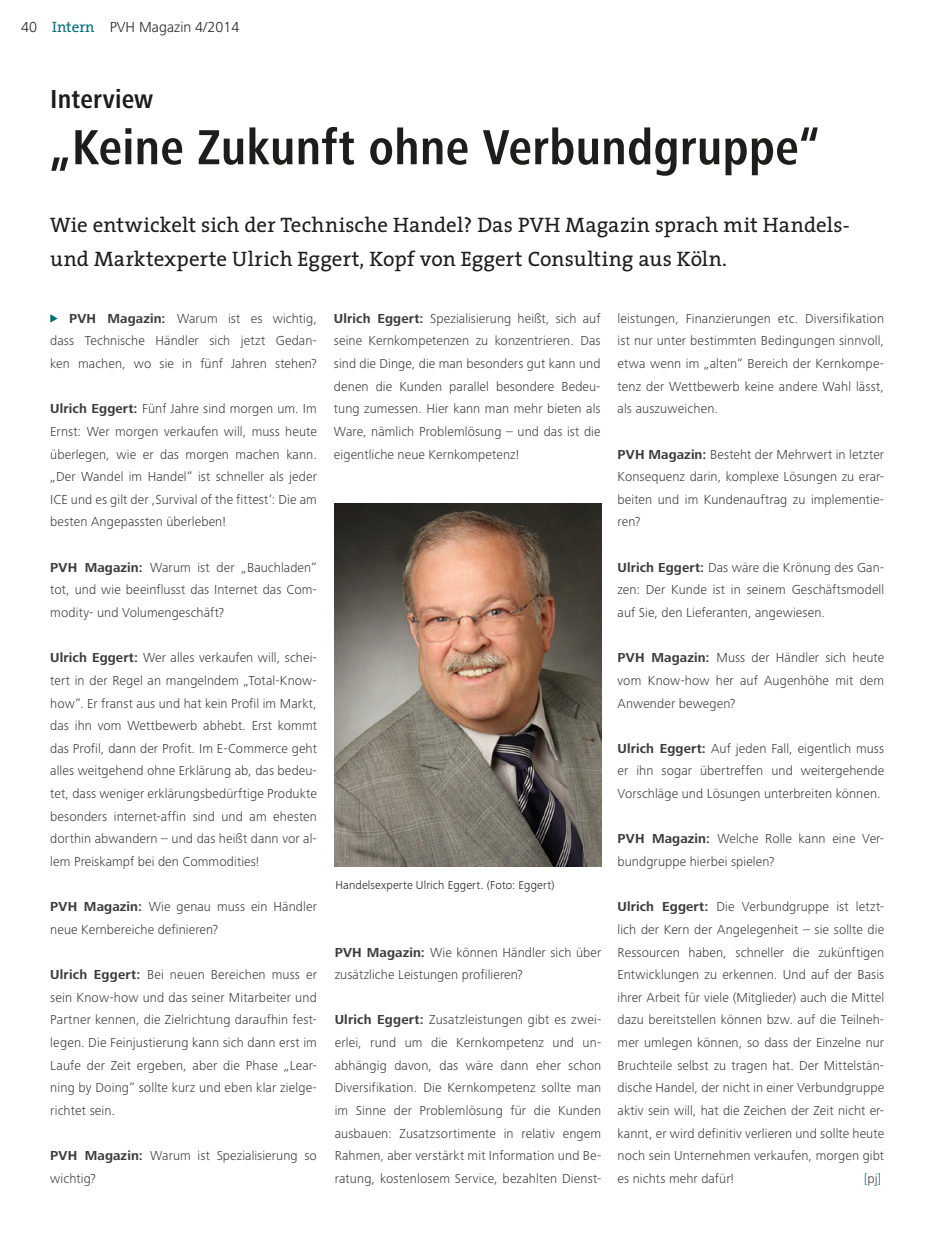
<style>
.page{position:relative;width:936px;height:1234px;background:#fff}
.page>*{position:absolute;margin:0;border:0;box-sizing:border-box;transform-origin:0 0}
.Headlines{font:700 condensed 51px "Frutiger Next LTW1 G";color:#1d1d1b}
.Overhead_Headlineskl{font:700 condensed 27px "Frutiger Next LTW1 G";letter-spacing:.005em;color:#1d1d1b}
.Sonderthemen_Intros{font:21px/33.9px "The Serif";letter-spacing:.005em;color:#1d1d1b}
.t1{font:300 15px "Frutiger Next LTW1 G";color:#1d1d1b}
.Grundschrift_Blocksa{font:300 13.5px/22.6px "Frutiger Next LTW1 G";letter-spacing:.01em;color:#3c3c3b;text-align:justify}
.Grundschrift_Blocksa-2{font:300 13.5px "Frutiger Next LTW1 G";color:#006e73}
.BUs_ZahlenBeschriftu{font:300 12px "Frutiger Next LTW1 G";letter-spacing:.015em;color:#1d1d1b}
.s1{font-family:"The Serif";font-weight:400;color:#006e73}
.s2{font-weight:700}
.s3{color:#3c3c3b}
</style>
<div class="page">
<svg style="left:50px;top:314px;width:8px;height:8px"></svg>
<img style="left:334px;top:503px;width:267px;height:362px">
<p class="t1" style="left:21px;top:19px;width:219px">40 <span class="s1">Intern</span> PVH Magazin 4/2014</p>
<p class="Overhead_Headlineskl" style="left:50px;top:83px;width:104px">Interview</p>
<p class="Headlines" style="left:50px;top:118px;width:771px">„Keine Zukunft ohne Verbundgruppe“</p>
<p class="Sonderthemen_Intros" style="left:50px;top:207px;width:800px">Wie entwickelt sich der Technische Handel? Das PVH Magazin sprach mit Handels&shy;und Marktexperte Ulrich Eggert, Kopf von Eggert Consulting aus Köln.</p>
<p class="Grundschrift_Blocksa" style="left:50px;top:307px;width:268px;text-indent:19px"><span class="s2">PVH Magazin:</span> Warum ist es wichtig, dass Technische Händler sich jetzt Gedan&shy;ken machen, wo sie in fünf Jahren stehen?</p>
<p class="Grundschrift_Blocksa" style="left:50px;top:397px;width:268px"><span class="s2">Ulrich Eggert:</span> Fünf Jahre sind morgen um. Im Ernst: Wer morgen verkaufen will, muss heute überlegen, wie er das morgen machen kann. „Der Wandel im Handel“ ist schneller als jeder ICE und es gilt der ,Survival of the fittest‘: Die am besten Angepassten überleben!</p>
<p class="Grundschrift_Blocksa" style="left:50px;top:555px;width:268px"><span class="s2">PVH Magazin:</span> Warum ist der „Bauchladen“ tot, und wie beeinflusst das Internet das Com&shy;modity- und Volumengeschäft?</p>
<p class="Grundschrift_Blocksa" style="left:50px;top:646px;width:268px"><span class="s2">Ulrich Eggert:</span> Wer alles verkaufen will, schei&shy;tert in der Regel an mangelndem „Total-Know&shy;how“. Er franst aus und hat kein Profil im Markt, das ihn vom Wettbewerb abhebt. Erst kommt das Profil, dann der Profit. Im E-Commerce geht alles weitgehend ohne Erklärung ab, das bedeu&shy;tet, dass weniger erklärungsbedürftige Produkte besonders internet-affin sind und am ehesten dorthin abwandern – und das heißt dann vor al&shy;lem Preiskampf bei den Commodities!</p>
<p class="Grundschrift_Blocksa" style="left:50px;top:895px;width:268px"><span class="s2">PVH Magazin:</span> Wie genau muss ein Händler neue Kernbereiche definieren?</p>
<p class="Grundschrift_Blocksa" style="left:50px;top:963px;width:268px"><span class="s2">Ulrich Eggert:</span> Bei neuen Bereichen muss er sein Know-how und das seiner Mitarbeiter und Partner kennen, die Zielrichtung daraufhin fest&shy;legen. Die Feinjustierung kann sich dann erst im Laufe der Zeit ergeben, aber die Phase „Lear&shy;ning by Doing“ sollte kurz und eben klar zielge&shy;richtet sein.</p>
<p class="Grundschrift_Blocksa" style="left:50px;top:1144px;width:268px"><span class="s2">PVH Magazin:</span> Warum ist Spezialisierung so wichtig?</p>
<p class="Grundschrift_Blocksa" style="left:334px;top:307px;width:268px"><span class="s2">Ulrich Eggert:</span> Spezialisierung heißt, sich auf seine Kernkompetenzen zu konzentrieren. Das sind die Dinge, die man besonders gut kann und denen die Kunden parallel besondere Bedeu&shy;tung zumessen. Hier kann man mehr bieten als Ware, nämlich Problemlösung – und das ist die eigentliche neue Kernkompetenz!</p>
<p class="BUs_ZahlenBeschriftu" style="left:335px;top:877px;width:220px">Handelsexperte Ulrich Eggert. (Foto: Eggert)</p>
<p class="Grundschrift_Blocksa" style="left:334px;top:940px;width:268px"><span class="s2">PVH Magazin:</span> Wie können Händler sich über zusätzliche Leistungen profilieren?</p>
<p class="Grundschrift_Blocksa" style="left:334px;top:1008px;width:268px"><span class="s2">Ulrich Eggert:</span> Zusatzleistungen gibt es zwei&shy;erlei, rund um die Kernkompetenz und un&shy;abhängig davon, das wäre dann eher schon Diversifikation. Die Kernkompetenz sollte man im Sinne der Problemlösung für die Kunden ausbauen: Zusatzsortimente in relativ engem Rahmen, aber verstärkt mit Information und Be&shy;ratung, kostenlosem Service, bezahlten Dienst-</p>
<p class="Grundschrift_Blocksa" style="left:617px;top:307px;width:268px">leistungen, Finanzierungen etc. Diversifikation ist nur unter bestimmten Bedingungen sinnvoll, etwa wenn im „alten“ Bereich der Kernkompe&shy;tenz der Wettbewerb keine andere Wahl lässt, als auszuweichen.</p>
<p class="Grundschrift_Blocksa" style="left:617px;top:442px;width:268px"><span class="s2">PVH Magazin:</span> Besteht der Mehrwert in letzter Konsequenz darin, komplexe Lösungen zu erar&shy;beiten und im Kundenauftrag zu implementie&shy;ren?</p>
<p class="Grundschrift_Blocksa" style="left:617px;top:555px;width:268px"><span class="s2">Ulrich Eggert:</span> Das wäre die Krönung des Gan&shy;zen: Der Kunde ist in seinem Geschäftsmodell auf Sie, den Lieferanten, angewiesen.</p>
<p class="Grundschrift_Blocksa" style="left:617px;top:646px;width:268px"><span class="s2">PVH Magazin:</span> Muss der Händler sich heute vom Know-how her auf Augenhöhe mit dem Anwender bewegen?</p>
<p class="Grundschrift_Blocksa" style="left:617px;top:736px;width:268px"><span class="s2">Ulrich Eggert:</span> Auf jeden Fall, eigentlich muss er ihn sogar übertreffen und weitergehende Vorschläge und Lösungen unterbreiten können.</p>
<p class="Grundschrift_Blocksa" style="left:617px;top:827px;width:268px"><span class="s2">PVH Magazin:</span> Welche Rolle kann eine Ver&shy;bundgruppe hierbei spielen?</p>
<p class="Grundschrift_Blocksa" style="left:617px;top:895px;width:268px"><span class="s2">Ulrich Eggert:</span> Die Verbundgruppe ist letzt&shy;lich der Kern der Angelegenheit – sie sollte die Ressourcen haben, schneller die zukünftigen Entwicklungen zu erkennen. Und auf der Basis ihrer Arbeit für viele (Mitglieder) auch die Mittel dazu bereitstellen können bzw. auf die Teilneh&shy;mer umlegen können, so dass der Einzelne nur Bruchteile selbst zu tragen hat. Der Mittelstän&shy;dische Handel, der nicht in einer Verbundgruppe aktiv sein will, hat die Zeichen der Zeit nicht er&shy;kannt, er wird definitiv verlieren und sollte heute noch sein Unternehmen verkaufen, morgen gibt es nichts mehr dafür!</p>
<p class="Grundschrift_Blocksa-2" style="left:863px;top:1170px;width:19px">[<span class="s3">pj</span>]</p>
</div>
